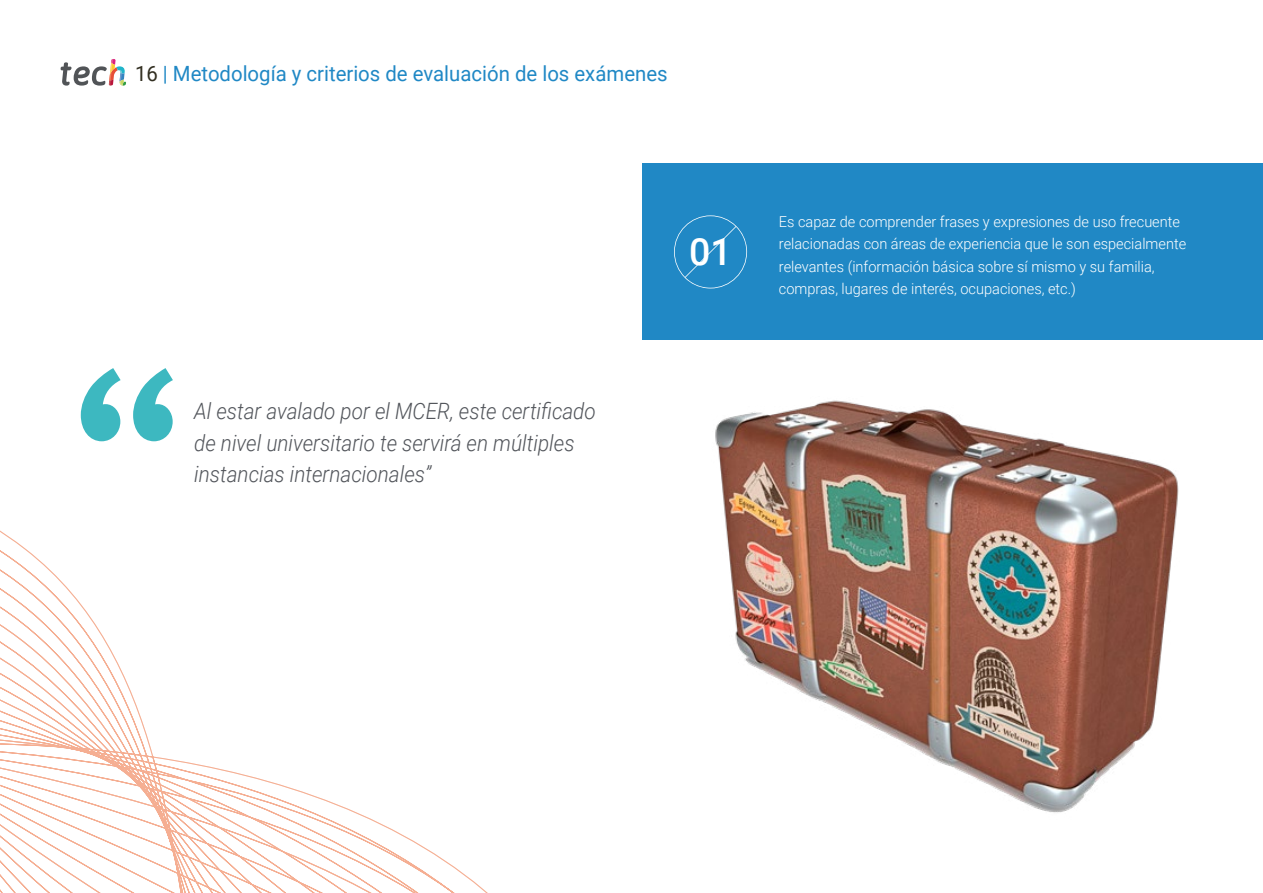
<style>
.page{position:relative;width:1263px;height:893px;background:#fff}
.page>*{position:absolute;margin:0;border:0;box-sizing:border-box;transform-origin:0 0}
.t1{font:500 37.5px "Roboto";color:#fff}
.t2{font:italic 300 22.5px/31.5px "Roboto";color:#52555b;scale:.92 1}
.t3{font:21px "Roboto";color:#2088c5}
.t4{font:300 15px/22.5px "Roboto";color:#fff}
.s1{color:#312e20}
</style>
<div class="page">
<img style="left:715px;top:400px;width:464px;height:413px">
<svg style="left:0;top:530px;width:488px;height:363px"></svg>
<svg style="left:81px;top:368px;width:92px;height:73px"></svg>
<div style="left:642px;top:164px;width:621px;height:176px;background:#2088c5"></div>
<svg style="left:674px;top:215px;width:73px;height:73px"></svg>
<svg style="left:61px;top:59px;width:65px;height:27px"></svg>
<h3 class="t3" style="left:135px;top:59px;width:534px"><span class="s1">16</span> | Metodología y criterios de evaluación de los exámenes</h3>
<h2 class="t2" style="left:194px;top:395px;width:438px">Al estar avalado por el MCER, este certificado de nivel universitario te servirá en múltiples instancias internacionales”</h2>
<h1 class="t1" style="left:689px;top:225px;width:44px">01</h1>
<p class="t4" style="left:779px;top:210px;width:409px">Es capaz de comprender frases y expresiones de uso frecuente relacionadas con áreas de experiencia que le son especialmente relevantes (información básica sobre sí mismo y su familia, compras, lugares de interés, ocupaciones, etc.)</p>
</div>
